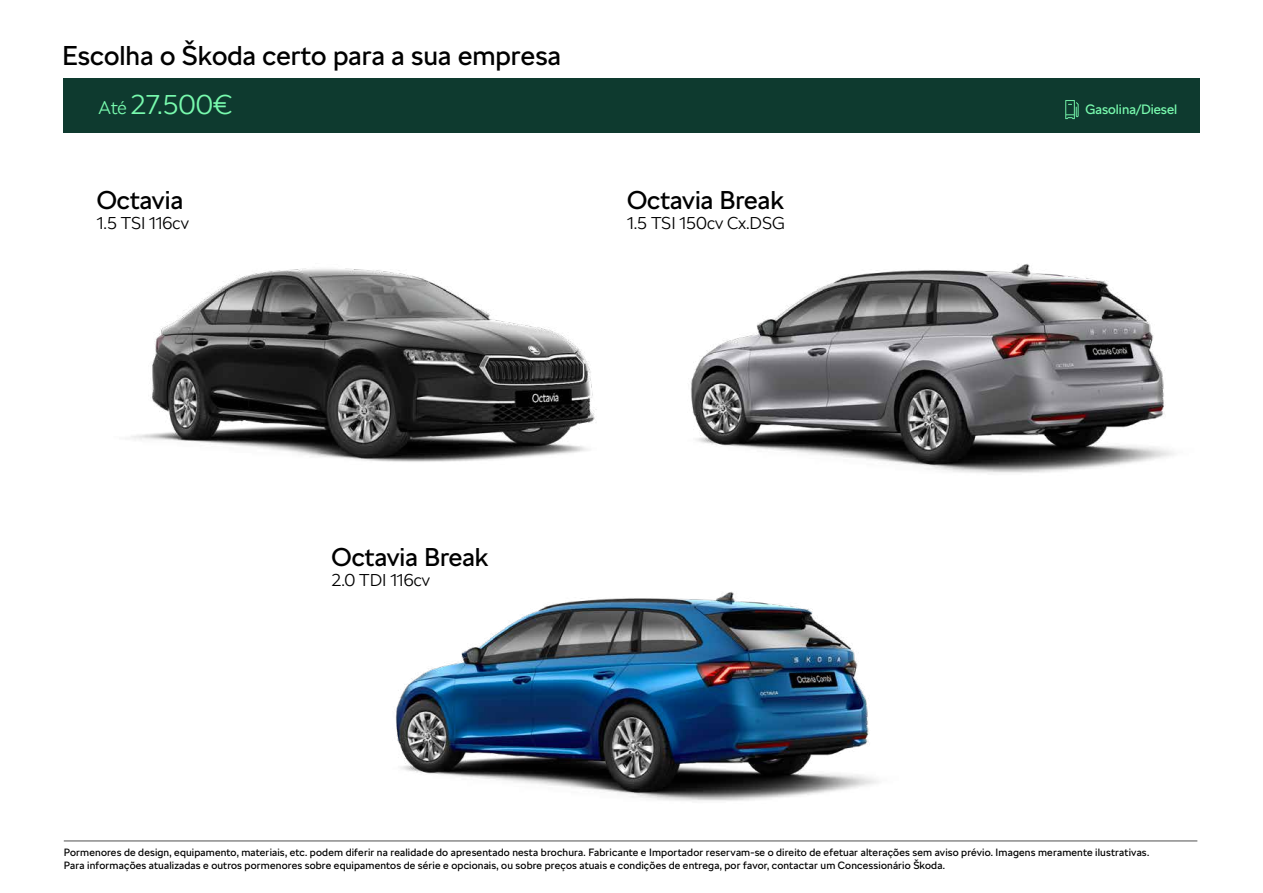
<style>
.page{position:relative;width:1263px;height:893px;background:#fff}
.page>*{position:absolute;margin:0;border:0;box-sizing:border-box;transform-origin:0 0}
.t1{font:27px/48.9px "SKODA Next";color:#000}
.t2{font:25.5px "SKODA Next";color:#000}
.t3{font:300 16.95px "SKODA Next";color:#000}
.t4{font:13.5px "SKODA Next";color:#78faae}
.t5{font:10.5px/12.6px "SKODA Next";letter-spacing:.015em;color:#000}
.s1{font-weight:300;font-size:18px;color:#78faae}
.s2{font-weight:300;color:#78faae}
</style>
<div class="page">
<img style="left:131px;top:268px;width:436px;height:194px">
<img style="left:567px;top:263px;width:607px;height:210px">
<img style="left:271px;top:464px;width:715px;height:377px">
<hr style="left:64px;top:841px;width:1133px;height:1px;background:#000">
<div style="left:63px;top:78px;width:1137px;height:55px;background:#0e3a2f"></div>
<svg style="left:1065px;top:100px;width:13px;height:19px"></svg>
<h1 class="t1" style="left:99px;top:31px;width:464px;text-indent:-36px">Escolha o Škoda certo para a sua empresa<br><span class="s1">Até</span> <span class="s2">27.500€</span></h1>
<h2 class="t2" style="left:97px;top:185px;width:88px">Octavia</h2>
<h3 class="t3" style="left:97px;top:214px;width:94px">1.5 TSI 116cv</h3>
<h2 class="t2" style="left:627px;top:185px;width:158px">Octavia Break</h2>
<h3 class="t3" style="left:627px;top:214px;width:159px">1.5 TSI 150cv Cx.DSG</h3>
<h2 class="t2" style="left:331px;top:542px;width:158px">Octavia Break</h2>
<h3 class="t3" style="left:331px;top:570px;width:100px">2.0 TDI 116cv</h3>
<p class="t4" style="left:1085px;top:101px;width:94px">Gasolina/Diesel</p>
<p class="t5" style="left:64px;top:846px;width:1087px">Pormenores de design, equipamento, materiais, etc. podem diferir na realidade do apresentado nesta brochura. Fabricante e Importador reservam-se o direito de efetuar alterações sem aviso prévio. Imagens meramente ilustrativas.<br>Para informações atualizadas e outros pormenores sobre equipamentos de série e opcionais, ou sobre preços atuais e condições de entrega, por favor, contactar um Concessionário Škoda.</p>
</div>
